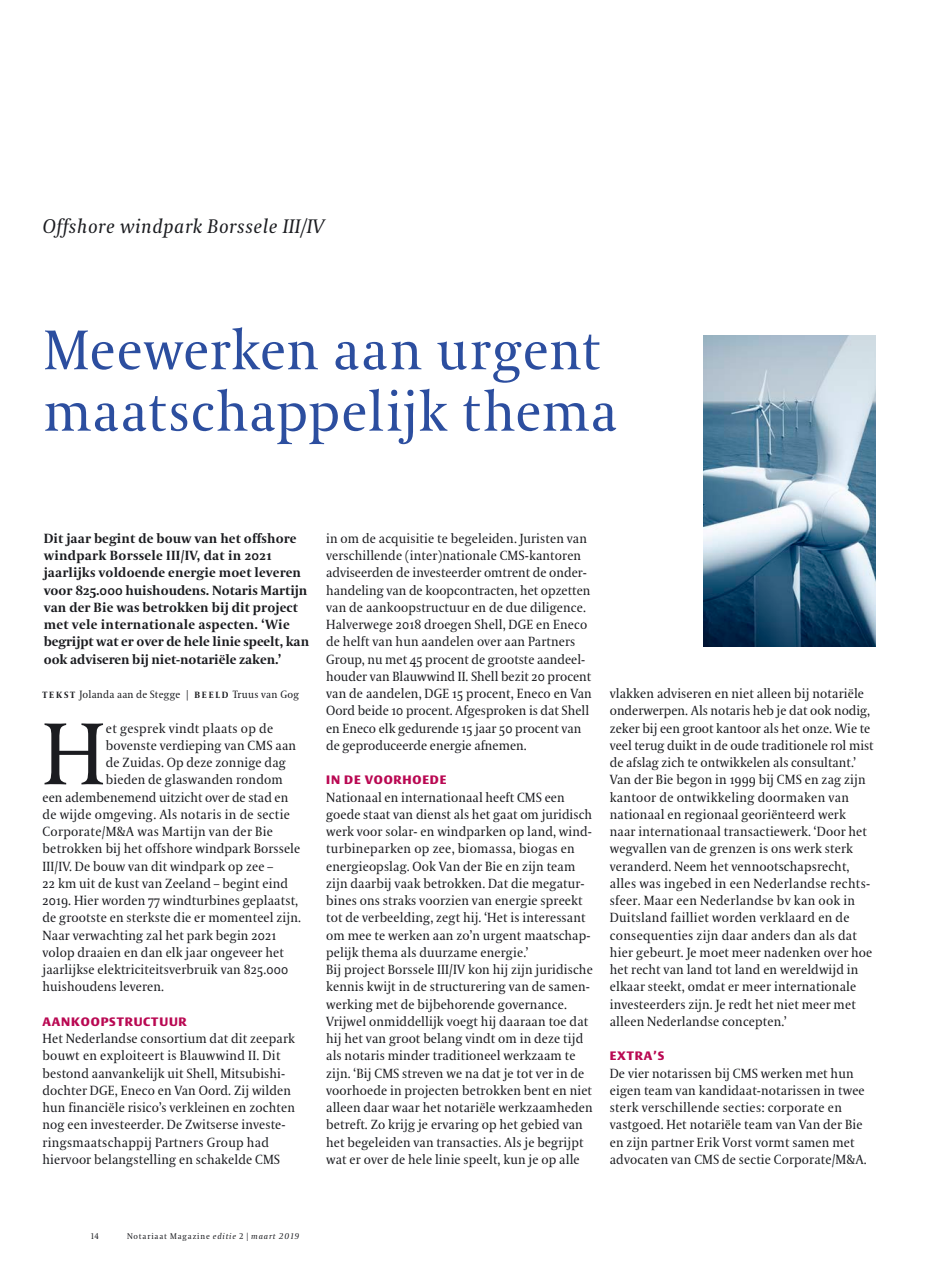
<style>
.page{position:relative;width:936px;height:1263px;background:#fff}
.page>*{position:absolute;margin:0;border:0;box-sizing:border-box;transform-origin:0 0}
.t1{font:87.3px "VPRO Coranto";color:#1b1c20}
.t2{font:55.5px/61.5px "VPRO Coranto";letter-spacing:.01em;color:#2c4e9f}
.t3{font:italic 19.5px "VPRO Coranto";letter-spacing:.03em;color:#1b1c20}
.t4{font:13.2px/17.2px "VPRO Coranto";letter-spacing:.01em;color:#1b1c20}
.t5{font:700 13.2px/17.2px "VPRO Coranto";letter-spacing:.01em;color:#1b1c20}
.t6{font:700 12px "VPRO Vesta";letter-spacing:.07em;color:#b90852}
.t7{font:10.5px "VPRO Coranto";letter-spacing:.02em;color:#1b1c20}
.t8{font:8.25px "VPRO Coranto";letter-spacing:.1em;color:#1b1c20}
.t9{font:8.25px "VPRO Coranto Cn";color:#1b1c20}
.s1{font-weight:700;font-size:9px}
.s2{font-style:italic}
.s3{font-family:"VPRO Coranto Cn"}
</style>
<div class="page">
<img style="left:703px;top:336px;width:172px;height:310px">
<h3 class="t3" style="left:43px;top:214px;width:282px">Offshore windpark Borssele III/IV</h3>
<h2 class="t2" style="left:44px;top:319px;width:575px">Meewerken aan urgent maatschappelijk thema</h2>
<p class="t5" style="left:44px;top:529px;width:267px">Dit jaar begint de bouw van het offshore windpark Borssele III/IV, dat in 2021 jaarlijks voldoende energie moet leveren voor 825.000 huishoudens. Notaris Martijn van der Bie was betrokken bij dit project met vele internationale aspecten. ‘Wie begrijpt wat er over de hele linie speelt, kan ook adviseren bij niet-notariële zaken.’</p>
<p class="t7" style="left:43px;top:688px;width:258px"><span class="s1">T E K S T</span> Jolanda aan de Stegge | <span class="s1">B E E L D</span> Truus van Gog</p>
<h1 class="t1" style="left:43px;top:703px;width:64px">H</h1>
<p class="t4" style="left:106px;top:719px;width:169px">et gesprek vindt plaats op de</p>
<p class="t4" style="left:106px;top:737px;width:192px">bovenste verdieping van CMS aan</p>
<p class="t4" style="left:106px;top:754px;width:181px">de Zuidas. Op deze zonnige dag</p>
<p class="t4" style="left:106px;top:771px;width:178px">bieden de glaswanden rondom</p>
<p class="t4" style="left:43px;top:788px;width:247px">een adembenemend uitzicht over de stad en</p>
<p class="t4" style="left:43px;top:806px;width:249px">de wijde omgeving. Als notaris in de sectie</p>
<p class="t4" style="left:43px;top:823px;width:232px">Corporate/M&amp;A was Martijn van der Bie</p>
<p class="t4" style="left:43px;top:840px;width:259px">betrokken bij het offshore windpark Borssele</p>
<p class="t4" style="left:43px;top:857px;width:232px">III/IV. De bouw van dit windpark op zee –</p>
<p class="t4" style="left:43px;top:875px;width:247px">22 km uit de kust van Zeeland – begint eind</p>
<p class="t4" style="left:43px;top:892px;width:257px">2019. Hier worden 77 windturbines geplaatst,</p>
<p class="t4" style="left:43px;top:909px;width:260px">de grootste en sterkste die er momenteel zijn.</p>
<p class="t4" style="left:43px;top:926px;width:235px">Naar verwachting zal het park begin 2021</p>
<p class="t4" style="left:43px;top:944px;width:243px">volop draaien en dan elk jaar ongeveer het</p>
<p class="t4" style="left:43px;top:961px;width:247px">jaarlijkse elektriciteitsverbruik van 825.000</p>
<p class="t4" style="left:43px;top:978px;width:123px">huishoudens leveren.</p>
<p class="t6" style="left:43px;top:1016px;width:146px">AANKOOPSTRUCTUUR</p>
<p class="t4" style="left:43px;top:1030px;width:254px">Het Nederlandse consortium dat dit zeepark bouwt en exploiteert is Blauwwind II. Dit bestond aanvankelijk uit Shell, Mitsubishi&shy;dochter DGE, Eneco en Van Oord. Zij wilden hun financiële risico’s verkleinen en zochten nog een investeerder. De Zwitserse investe&shy;ringsmaatschappij Partners Group had hiervoor belangstelling en schakelde CMS</p>
<p class="t4" style="left:326px;top:530px;width:267px">in om de acquisitie te begeleiden. Juristen van verschillende (inter)nationale CMS-kantoren adviseerden de investeerder omtrent de onder&shy;handeling van de koopcontracten, het opzetten van de aankoopstructuur en de due diligence.<br>Halverwege 2018 droegen Shell, DGE en Eneco de helft van hun aandelen over aan Partners Group, nu met 45 procent de grootste aandeel&shy;houder van Blauwwind II. Shell bezit 20 procent van de aandelen, DGE 15 procent, Eneco en Van Oord beide 10 procent. Afgesproken is dat Shell en Eneco elk gedurende 15 jaar 50 procent van de geproduceerde energie afnemen.</p>
<p class="t6" style="left:326px;top:775px;width:122px">IN DE VOORHOEDE</p>
<p class="t4" style="left:326px;top:788px;width:268px">Nationaal en internationaal heeft CMS een goede staat van dienst als het gaat om juridisch werk voor solar- en windparken op land, wind&shy;turbineparken op zee, biomassa, biogas en energieopslag. Ook Van der Bie en zijn team zijn daarbij vaak betrokken. Dat die megatur&shy;bines ons straks voorzien van energie spreekt tot de verbeelding, zegt hij. ‘Het is interessant om mee te werken aan zo’n urgent maatschap&shy;pelijk thema als duurzame energie.’<br>Bij project Borssele III/IV kon hij zijn juridische kennis kwijt in de structurering van de samen&shy;werking met de bijbehorende governance.<br>Vrijwel onmiddellijk voegt hij daaraan toe dat hij het van groot belang vindt om in deze tijd als notaris minder traditioneel werkzaam te zijn. ‘Bij CMS streven we na dat je tot ver in de voorhoede in projecten betrokken bent en niet alleen daar waar het notariële werkzaamheden betreft. Zo krijg je ervaring op het gebied van het begeleiden van transacties. Als je begrijpt wat er over de hele linie speelt, kun je op alle</p>
<p class="t4" style="left:609px;top:685px;width:265px">vlakken adviseren en niet alleen bij notariële onderwerpen. Als notaris heb je dat ook nodig, zeker bij een groot kantoor als het onze. Wie te veel terug duikt in de oude traditionele rol mist de afslag zich te ontwikkelen als consultant.’ Van der Bie begon in 1999 bij CMS en zag zijn kantoor de ontwikkeling doormaken van nationaal en regionaal georiënteerd werk naar internationaal transactiewerk. ‘Door het wegvallen van de grenzen is ons werk sterk veranderd. Neem het vennootschapsrecht, alles was ingebed in een Nederlandse rechts&shy;sfeer. Maar een Nederlandse bv kan ook in Duitsland failliet worden verklaard en de consequenties zijn daar anders dan als dat hier gebeurt. Je moet meer nadenken over hoe het recht van land tot land en wereldwijd in elkaar steekt, omdat er meer internationale investeerders zijn. Je redt het niet meer met alleen Nederlandse concepten.’</p>
<p class="t6" style="left:609px;top:1051px;width:56px">EXTRA’S</p>
<p class="t4" style="left:609px;top:1064px;width:258px">De vier notarissen bij CMS werken met hun eigen team van kandidaat-notarissen in twee sterk verschillende secties: corporate en vastgoed. Het notariële team van Van der Bie en zijn partner Erik Vorst vormt samen met advocaten van CMS de sectie Corporate/M&amp;A.</p>
<p class="t9" style="left:91px;top:1231px;width:9px">14</p>
<p class="t8" style="left:127px;top:1231px;width:174px">Notariaat Magazine <span class="s2">editie</span> <span class="s3">2 |</span> <span class="s2">maart 2019</span></p>
</div>
